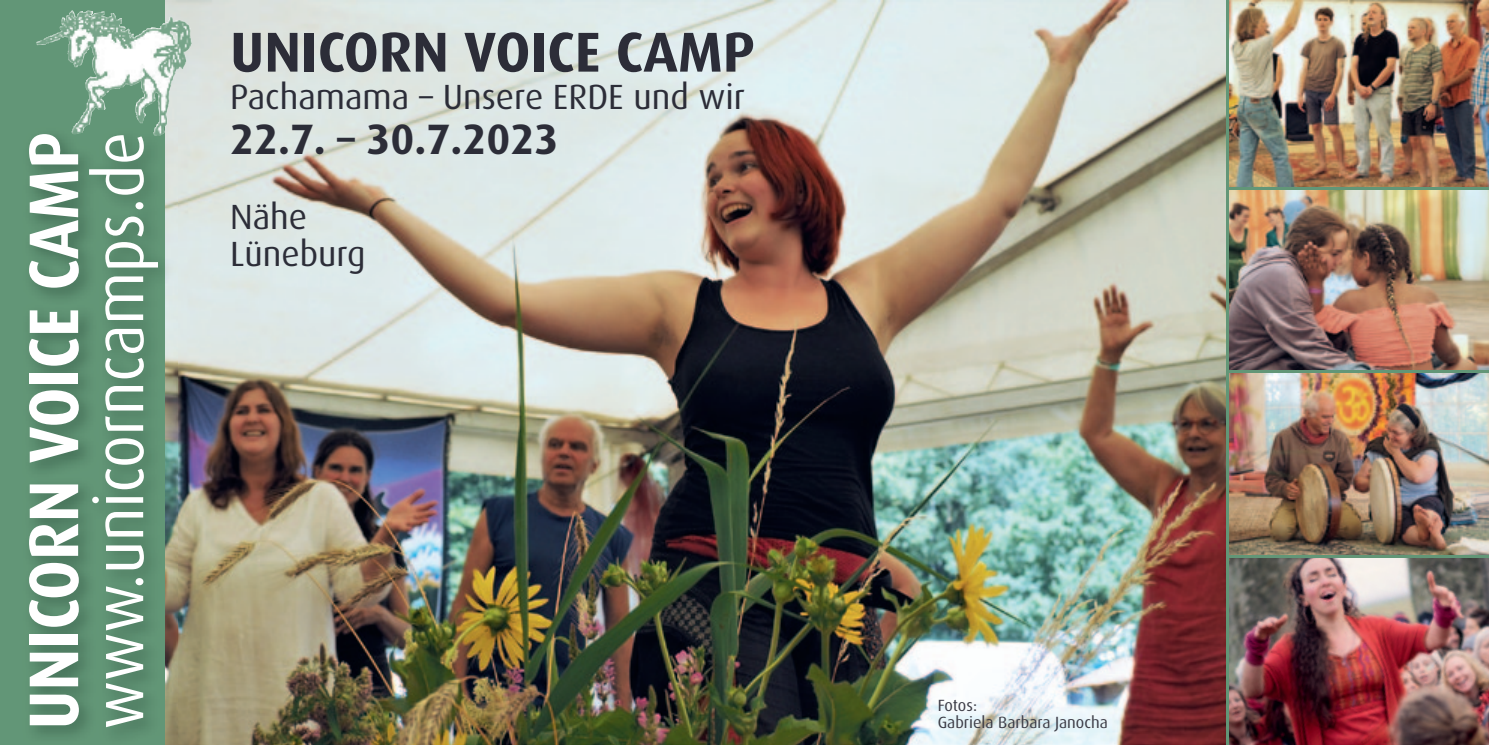
<style>
.page{position:relative;width:1489px;height:745px;background:#fff}
.page>*{position:absolute;margin:0;border:0;box-sizing:border-box;transform-origin:0 0}
.t1{font:700 70.25px "Dax";color:#fff;scale:.91 1}
.t2{font:69px "Dax";color:#fff;scale:.91 1}
.t3{font:700 56.25px "Dax";color:#2c2d38}
.t4{font:700 42.5px "Dax";color:#2c2d38}
.t5{font:35px/37.5px "Dax";color:#2c2d38}
.t6{font:16.25px/17.5px "Dax";color:#3b3b45}
</style>
<div class="page">
<img style="left:165px;top:0;width:1060px;height:744px">
<div style="left:0;top:0;width:138px;height:744px;background:#629677"></div>
<img style="left:138px;top:0;width:27px;height:128px">
<img style="left:1228px;top:372px;width:260px;height:182px">
<img style="left:1228px;top:0;width:260px;height:370px">
<img style="left:1228px;top:557px;width:260px;height:187px">
<img style="left:23px;top:128px;width:154px;height:616px">
<img style="left:36px;top:11px;width:108px;height:124px">
<hr style="left:1225px;top:0;width:3px;height:744px;background:#629677">
<hr style="left:1225px;top:187px;width:263px;height:2px;background:#629677">
<hr style="left:1227px;top:370px;width:261px;height:2px;background:#629677">
<hr style="left:1228px;top:554px;width:260px;height:3px;background:#629677">
<h1 class="t1" style="left:14px;top:729px;width:657px;rotate:-90deg">UNICORN VOICE CAMP</h1>
<h2 class="t2" style="left:81px;top:729px;width:657px;rotate:-90deg">www.unicorncamps.de</h2>
<h3 class="t3" style="left:230px;top:20px;width:526px">UNICORN VOICE CAMP</h3>
<p class="t5" style="left:230px;top:79px;width:516px">Pachamama – Unsere ERDE und wir</p>
<p class="t4" style="left:230px;top:115px;width:330px">22.7. – 30.7.2023</p>
<p class="t5" style="left:230px;top:198px;width:137px">Nähe<br>Lüneburg</p>
<p class="t6" style="left:937px;top:695px;width:172px">Fotos:<br>Gabriela Barbara Janocha</p>
</div>
